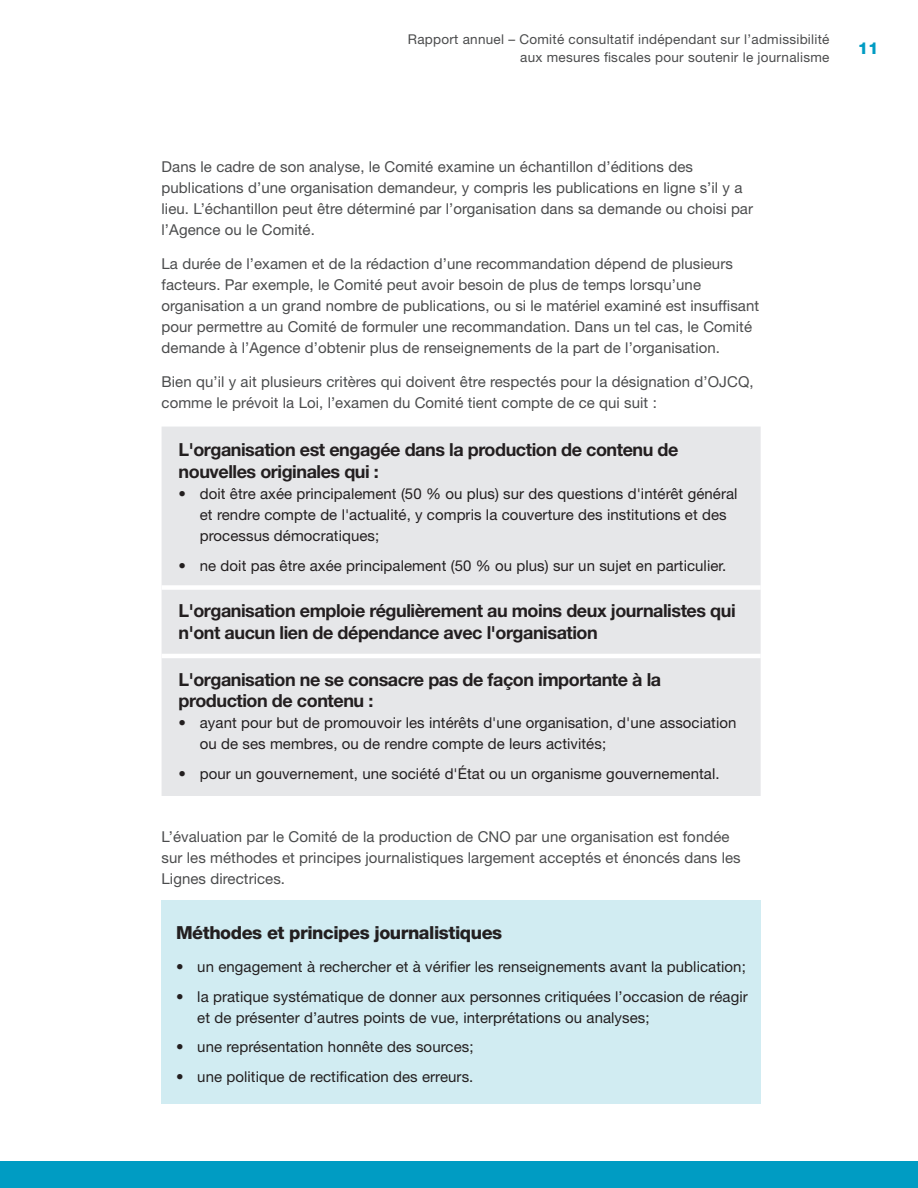
<style>
.page{position:relative;width:918px;height:1188px;background:#fff}
.page>*{position:absolute;margin:0;border:0;box-sizing:border-box;transform-origin:0 0}
.t1{font:700 18px/21.6px "Helvetica Neue LT Std";letter-spacing:-.025em;color:#231f20}
.Paragraph{font:800 18px "Helvetica Neue LT Std";letter-spacing:-.025em;color:#231f20}
.t2{font:800 16.5px "Helvetica Neue LT Std";color:#009cc3}
.Paragraph-2{font:15px/21px "Helvetica Neue LT Std";letter-spacing:.005em;color:#4b4c4d}
.t3{font:15px/21px "Helvetica Neue LT Std";letter-spacing:.005em;color:#231f20}
.t4{font:13.5px/18px "Helvetica Neue LT Std";letter-spacing:.02em;color:#4b4c4d;text-align:right}
</style>
<div class="page">
<div style="left:0;top:1161px;width:918px;height:27px;background:#009cc3"></div>
<div style="left:162px;top:901px;width:599px;height:203px;background:#d1ecf2"></div>
<div style="left:162px;top:427px;width:599px;height:369px;background:#e6e7e9"></div>
<div style="left:162px;top:585px;width:599px;height:5px;background:#fff"></div>
<hr style="left:162px;top:654px;width:599px;height:4px;background:#fff">
<p class="t4" style="left:408px;top:30px;width:423px">Rapport annuel – Comité consultatif indépendant sur l’admissibilité aux mesures fiscales pour soutenir le journalisme</p>
<p class="t2" style="left:858px;top:39px;width:22px">11</p>
<p class="Paragraph-2" style="left:162px;top:156px;width:593px">Dans le cadre de son analyse, le Comité examine un échantillon d’éditions des publications d’une organisation demandeur, y compris les publications en ligne s’il y a lieu. L’échantillon peut être déterminé par l’organisation dans sa demande ou choisi par l’Agence ou le Comité.</p>
<p class="Paragraph-2" style="left:162px;top:253px;width:599px">La durée de l’examen et de la rédaction d’une recommandation dépend de plusieurs facteurs. Par exemple, le Comité peut avoir besoin de plus de temps lorsqu’une organisation a un grand nombre de publications, ou si le matériel examiné est insuffisant pour permettre au Comité de formuler une recommandation. Dans un tel cas, le Comité demande à l’Agence d’obtenir plus de renseignements de la part de l’organisation.</p>
<p class="Paragraph-2" style="left:162px;top:371px;width:594px">Bien qu’il y ait plusieurs critères qui doivent être respectés pour la désignation d’OJCQ, comme le prévoit la Loi, l’examen du Comité tient compte de ce qui suit :</p>
<h3 class="t1" style="left:179px;top:439px;width:501px">L'organisation est engagée dans la production de contenu de nouvelles originales qui :</h3>
<p class="t3" style="left:200px;top:483px;width:539px;text-indent:-21px">• doit être axée principalement (50 % ou plus) sur des questions d'intérêt général et rendre compte de l'actualité, y compris la couverture des institutions et des processus démocratiques;</p>
<p class="t3" style="left:179px;top:554px;width:549px">• ne doit pas être axée principalement (50 % ou plus) sur un sujet en particulier.</p>
<h3 class="t1" style="left:179px;top:600px;width:559px">L'organisation emploie régulièrement au moins deux journalistes qui n'ont aucun lien de dépendance avec l'organisation</h3>
<h3 class="t1" style="left:179px;top:668px;width:484px">L'organisation ne se consacre pas de façon importante à la production de contenu :</h3>
<p class="t3" style="left:200px;top:712px;width:538px;text-indent:-21px">• ayant pour but de promouvoir les intérêts d'une organisation, d'une association ou de ses membres, ou de rendre compte de leurs activités;</p>
<p class="t3" style="left:179px;top:763px;width:543px">• pour un gouvernement, une société d'État ou un organisme gouvernemental.</p>
<p class="Paragraph-2" style="left:162px;top:826px;width:581px">L’évaluation par le Comité de la production de CNO par une organisation est fondée sur les méthodes et principes journalistiques largement acceptés et énoncés dans les<br>Lignes directrices.</p>
<p class="Paragraph" style="left:176px;top:922px;width:328px">Méthodes et principes journalistiques</p>
<p class="t3" style="left:176px;top:956px;width:571px">• un engagement à rechercher et à vérifier les renseignements avant la publication;</p>
<p class="t3" style="left:197px;top:986px;width:552px;text-indent:-21px">• la pratique systématique de donner aux personnes critiquées l’occasion de réagir et de présenter d’autres points de vue, interprétations ou analyses;</p>
<p class="t3" style="left:176px;top:1036px;width:299px">• une représentation honnête des sources;</p>
<p class="t3" style="left:176px;top:1066px;width:299px">• une politique de rectification des erreurs.</p>
</div>
